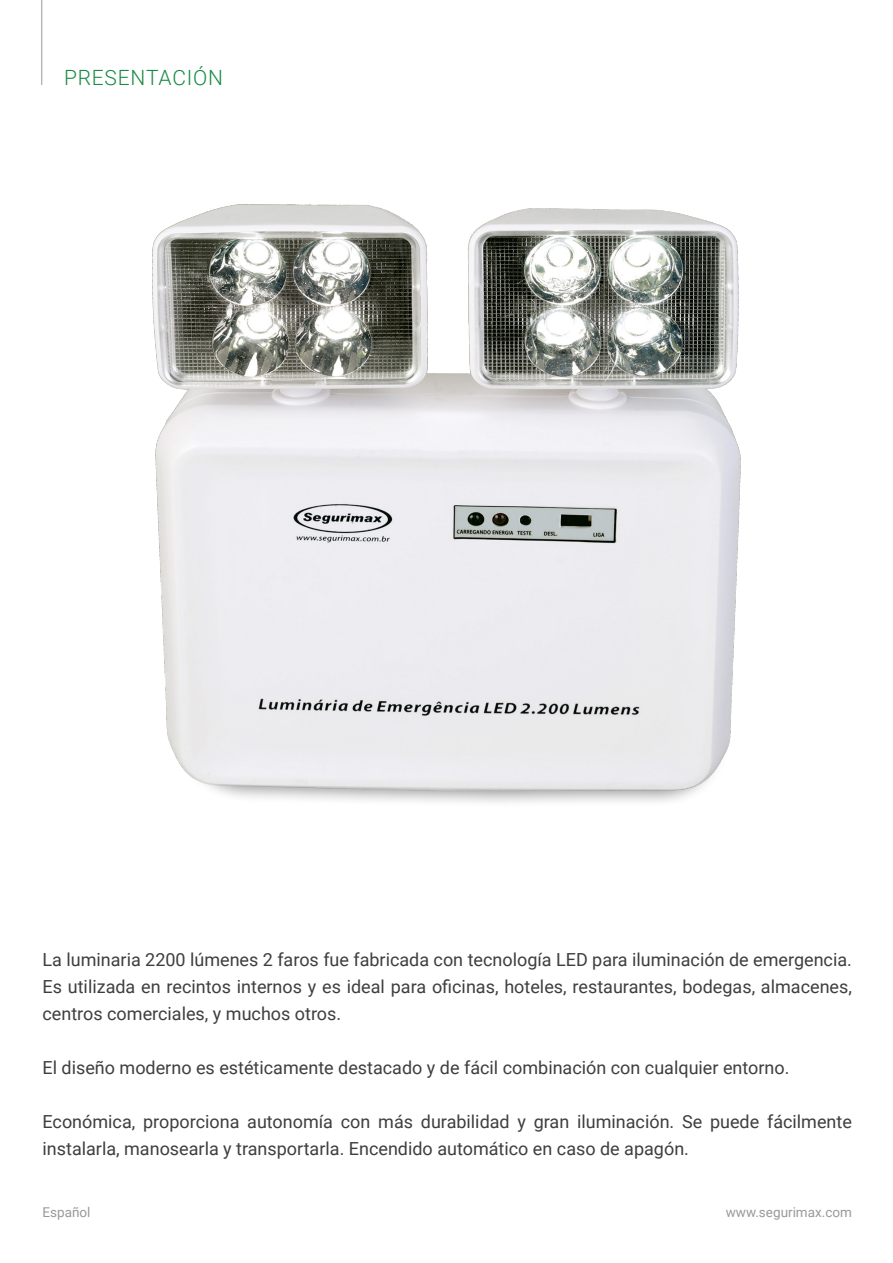
<style>
.page{position:relative;width:893px;height:1263px;background:#fff}
.page>*{position:absolute;margin:0;border:0;box-sizing:border-box;transform-origin:0 0}
.Título_página_intern{font:300 21px "Roboto";letter-spacing:.035em;color:#178a43}
.t1{font:18px/27px "Roboto";color:#3e3e3f;text-align:justify}
.t2{font:13.5px "Roboto";color:#97999c}
</style>
<div class="page">
<hr style="left:42px;top:0;width:1px;height:85px;background:#97999c">
<img style="left:153px;top:202px;width:587px;height:601px">
<p class="Título_página_intern" style="left:64px;top:63px;width:160px">PRESENTACIÓN</p>
<p class="t1" style="left:43px;top:945px;width:811px">La luminaria 2200 lúmenes 2 faros fue fabricada con tecnología LED para iluminación de emergencia.<br>Es utilizada en recintos internos y es ideal para oficinas, hoteles, restaurantes, bodegas, almacenes, centros comerciales, y muchos otros.</p>
<p class="t1" style="left:43px;top:1053px;width:748px">El diseño moderno es estéticamente destacado y de fácil combinación con cualquier entorno.</p>
<p class="t1" style="left:43px;top:1107px;width:811px">Económica, proporciona autonomía con más durabilidad y gran iluminación. Se puede fácilmente instalarla, manosearla y transportarla. Encendido automático en caso de apagón.</p>
<p class="t2" style="left:43px;top:1203px;width:49px">Español</p>
<p class="t2" style="left:726px;top:1203px;width:128px">www.segurimax.com</p>
</div>
